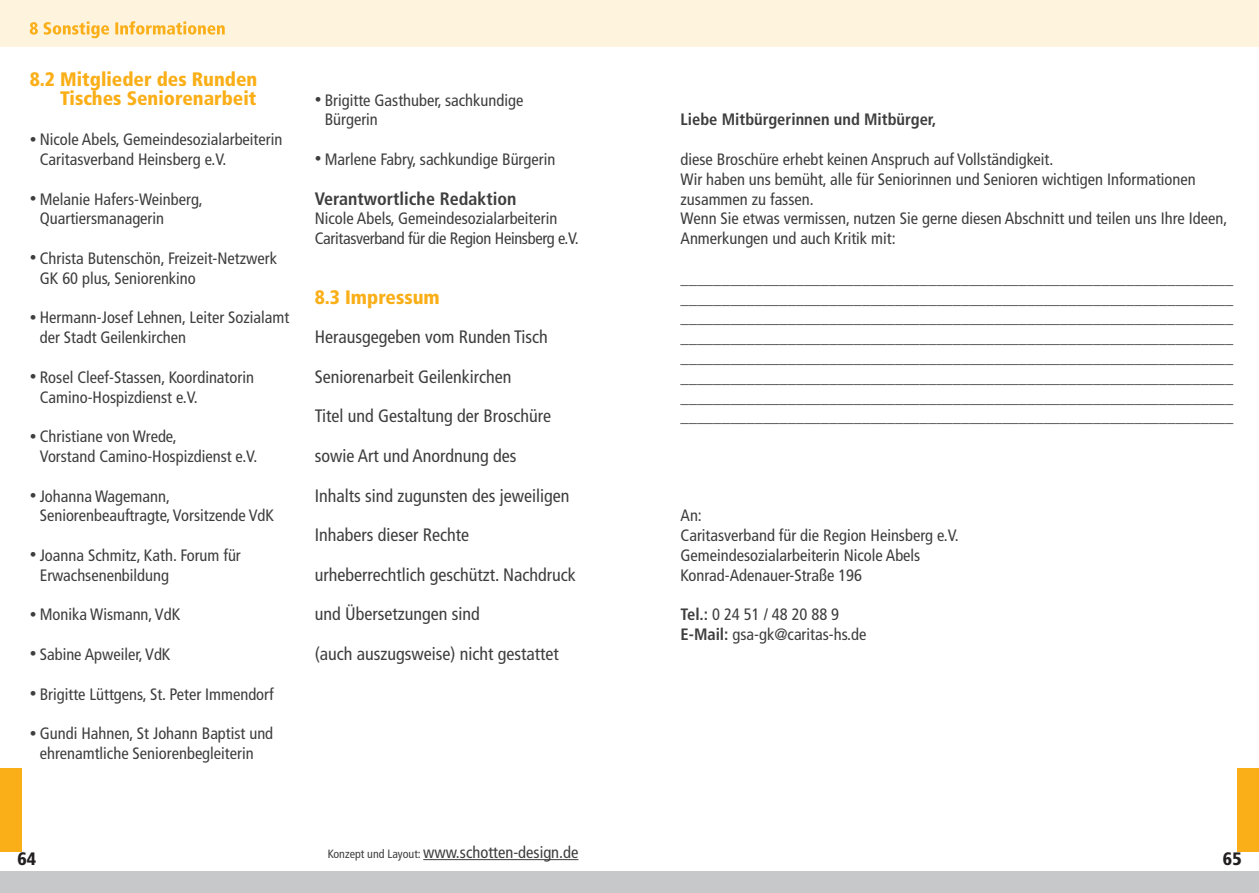
<style>
.page{position:relative;width:1259px;height:893px;background:#fff}
.page>*{position:absolute;margin:0;border:0;box-sizing:border-box;transform-origin:0 0}
.ÜBERSCHRIFT{font:900 condensed 19.5px/19.5px "Frutiger";color:#faaf18;text-align:right}
.optimierter_blocksat{font:condensed 18px/39.6px "Frutiger";color:#3e3e3f}
.zwischenüberschrift{font:700 condensed 18px "Frutiger";color:#3e3e3f}
.t1{font:900 condensed 18px "Frutiger";color:#231f20}
.mengentext{font:condensed 16.5px/19.8px "Frutiger";color:#3e3e3f}
.mengentext-2{font:condensed 16.5px "Frutiger";letter-spacing:-.02em;color:#3e3e3f}
.optimierter_blocksat-2{font:condensed 16.5px "Frutiger";color:#3e3e3f}
.mengentext-3{font:700 condensed 16.5px "Frutiger";color:#3e3e3f}
.s1{font-size:13.5px}
.s2{font-weight:700}
.s3{font-size:12px}
</style>
<div class="page">
<div style="left:0;top:871px;width:1259px;height:22px;background:#c7c8ca"></div>
<hr style="left:423px;top:859px;width:155px;height:1px;background:#3e3e3f">
<div style="left:0;top:0;width:1259px;height:47px;background:#fef3dc"></div>
<svg style="left:30px;top:21px;width:195px;height:17px"></svg>
<div style="left:1237px;top:768px;width:22px;height:84px;background:#faaf18"></div>
<div style="left:0;top:768px;width:21px;height:84px;background:#faaf18"></div>
<p class="ÜBERSCHRIFT" style="left:30px;top:69px;width:229px">8.2 Mitglieder des Runden<br>Tisches Seniorenarbeit</p>
<p class="mengentext" style="left:40px;top:130px;width:244px;text-indent:-10px"><span class="s1">•</span> Nicole Abels, Gemeindesozialarbeiterin<br>Caritasverband Heinsberg e.V.</p>
<p class="mengentext" style="left:40px;top:189px;width:165px;text-indent:-10px"><span class="s1">•</span> Melanie Hafers-Weinberg,<br>Quartiersmanagerin</p>
<p class="mengentext" style="left:40px;top:248px;width:239px;text-indent:-10px"><span class="s1">•</span> Christa Butenschön, Freizeit-Netzwerk<br>GK 60 plus, Seniorenkino</p>
<p class="mengentext" style="left:40px;top:308px;width:251px;text-indent:-10px"><span class="s1">•</span> Hermann-Josef Lehnen, Leiter Sozialamt der Stadt Geilenkirchen</p>
<p class="mengentext" style="left:40px;top:367px;width:216px;text-indent:-10px"><span class="s1">•</span> Rosel Cleef-Stassen, Koordinatorin<br>Camino-Hospizdienst e.V.</p>
<p class="mengentext" style="left:40px;top:427px;width:219px;text-indent:-10px"><span class="s1">•</span> Christiane von Wrede,<br>Vorstand Camino-Hospizdienst e.V.</p>
<p class="mengentext" style="left:40px;top:486px;width:236px;text-indent:-10px"><span class="s1">•</span> Johanna Wagemann,<br>Seniorenbeauftragte, Vorsitzende VdK</p>
<p class="mengentext" style="left:40px;top:545px;width:203px;text-indent:-10px"><span class="s1">•</span> Joanna Schmitz, Kath. Forum für<br>Erwachsenenbildung</p>
<p class="mengentext" style="left:30px;top:605px;width:152px"><span class="s1">•</span> Monika Wismann, VdK</p>
<p class="mengentext" style="left:30px;top:644px;width:142px"><span class="s1">•</span> Sabine Apweiler, VdK</p>
<p class="mengentext" style="left:30px;top:684px;width:245px"><span class="s1">•</span> Brigitte Lüttgens, St. Peter Immendorf</p>
<p class="mengentext" style="left:30px;top:724px;width:245px;text-align:center"><span class="s1">•</span> Gundi Hahnen, St Johann Baptist und ehrenamtliche Seniorenbegleiterin</p>
<p class="mengentext" style="left:325px;top:90px;width:200px;text-indent:-10px"><span class="s1">•</span> Brigitte Gasthuber, sachkundige<br>Bürgerin</p>
<p class="mengentext" style="left:315px;top:149px;width:242px"><span class="s1">•</span> Marlene Fabry, sachkundige Bürgerin</p>
<p class="zwischenüberschrift" style="left:315px;top:188px;width:203px">Verantwortliche Redaktion</p>
<p class="mengentext" style="left:315px;top:209px;width:244px">Nicole Abels, Gemeindesozialarbeiterin</p>
<p class="mengentext-2" style="left:315px;top:229px;width:265px">Caritasverband für die Region Heinsberg e.V.</p>
<p class="ÜBERSCHRIFT" style="left:315px;top:287px;width:127px">8.3 Impressum</p>
<p class="optimierter_blocksat" style="left:315px;top:317px;width:234px">Herausgegeben vom Runden Tisch<br>Seniorenarbeit Geilenkirchen</p>
<p class="optimierter_blocksat" style="left:315px;top:396px;width:238px">Titel und Gestaltung der Broschüre sowie Art und Anordnung des</p>
<p class="optimierter_blocksat" style="left:315px;top:476px;width:256px">Inhalts sind zugunsten des jeweiligen<br>Inhabers dieser Rechte</p>
<p class="optimierter_blocksat" style="left:315px;top:555px;width:262px">urheberrechtlich geschützt. Nachdruck und Übersetzungen sind</p>
<p class="optimierter_blocksat" style="left:315px;top:634px;width:245px">(auch auszugsweise) nicht gestattet</p>
<p class="mengentext-3" style="left:680px;top:110px;width:257px">Liebe Mitbürgerinnen und Mitbürger,</p>
<p class="mengentext" style="left:680px;top:149px;width:374px">diese Broschüre erhebt keinen Anspruch auf Vollständigkeit.</p>
<p class="mengentext" style="left:680px;top:169px;width:517px">Wir haben uns bemüht, alle für Seniorinnen und Senioren wichtigen Informationen zusammen zu fassen.</p>
<p class="mengentext" style="left:680px;top:209px;width:548px">Wenn Sie etwas vermissen, nutzen Sie gerne diesen Abschnitt und teilen uns Ihre Ideen,<br>Anmerkungen und auch Kritik mit:</p>
<p class="mengentext" style="left:680px;top:268px;width:554px;text-align:justify">___________________________________________________________________ ___________________________________________________________________ ___________________________________________________________________ ___________________________________________________________________</p>
<p class="mengentext" style="left:680px;top:347px;width:554px">___________________________________________________________________ ___________________________________________________________________</p>
<p class="mengentext" style="left:680px;top:387px;width:554px">___________________________________________________________________ ___________________________________________________________________</p>
<p class="mengentext" style="left:680px;top:506px;width:23px">An:</p>
<p class="mengentext" style="left:680px;top:526px;width:280px">Caritasverband für die Region Heinsberg e.V.</p>
<p class="mengentext" style="left:680px;top:545px;width:241px">Gemeindesozialarbeiterin Nicole Abels</p>
<p class="mengentext" style="left:680px;top:565px;width:183px">Konrad-Adenauer-Straße 196</p>
<p class="mengentext" style="left:680px;top:605px;width:160px"><span class="s2">Tel.:</span> 0 24 51 / 48 20 88 9</p>
<p class="mengentext" style="left:680px;top:625px;width:187px"><span class="s2">E-Mail:</span> gsa-gk@caritas-hs.de</p>
<p class="optimierter_blocksat-2" style="left:328px;top:843px;width:252px"><span class="s3">Konzept und Layout:</span> www.schotten-design.de</p>
<p class="t1" style="left:17px;top:848px;width:20px">64</p>
<p class="t1" style="left:1223px;top:848px;width:20px">65</p>
</div>
